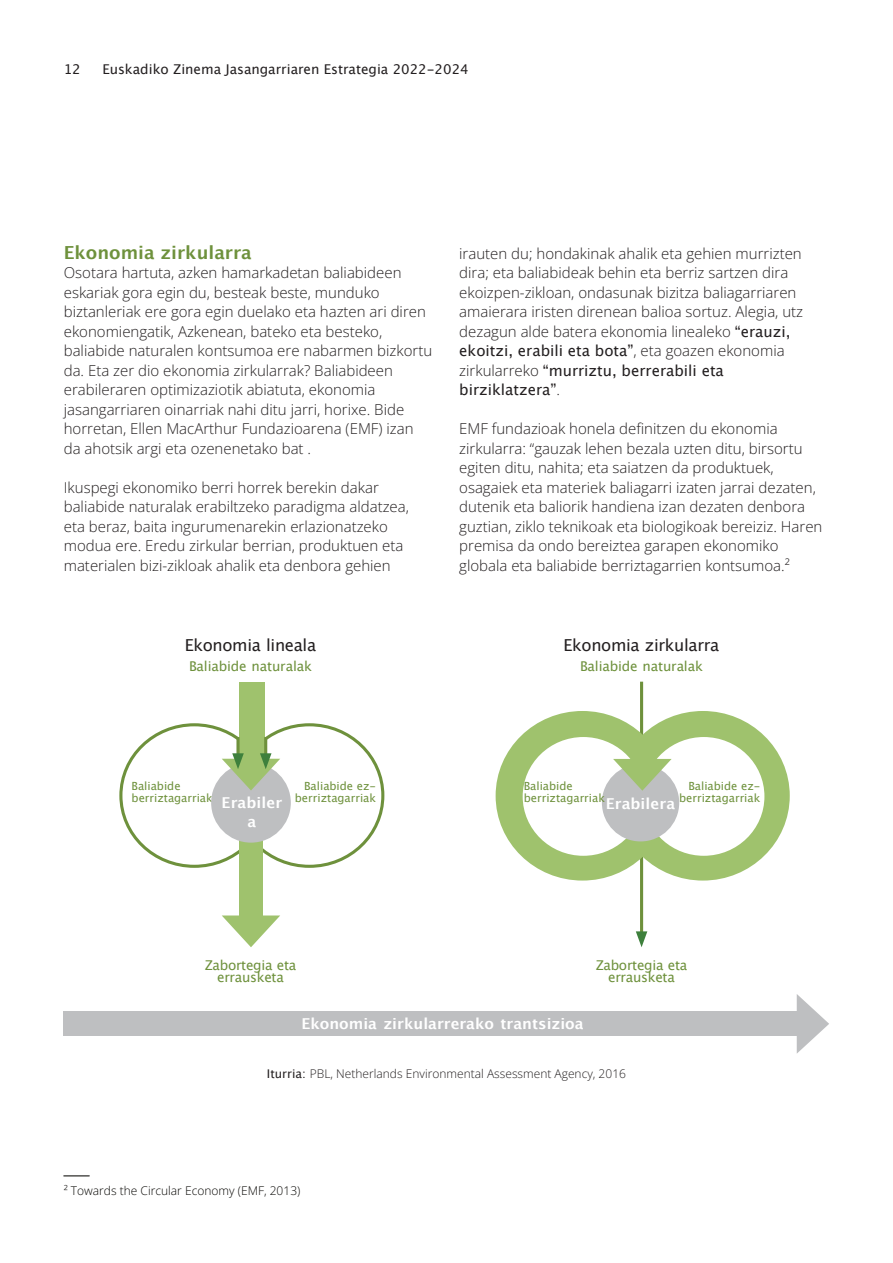
<style>
.page{position:relative;width:893px;height:1263px;background:#fff}
.page>*{position:absolute;margin:0;border:0;box-sizing:border-box;transform-origin:0 0}
.t1{font:700 18px "Lucida Grande";color:#6e913c}
.t2{font:16.5px "Lucida Grande";letter-spacing:-.02em;color:#231f20}
.t3{font:300 15px/19.5px "Open Sans";color:#231f20}
.t4{font:15px/19.5px "Lucida Grande";color:#231f20}
.t5{font:700 15px/18.6px "Lucida Grande";color:#fff;text-align:center}
.t6{font:13.5px/12.1px "Lucida Grande";letter-spacing:-.02em;color:#6e913c;text-align:center}
.t7{font:13.5px "Lucida Grande";color:#231f20}
.t8{font:300 12px "Open Sans";color:#231f20}
.t9{font:300 12px "Open Sans";color:#080704}
.t10{font:11.25px/12.3px "Lucida Grande";color:#6e913c;text-align:right}
.s1{font-family:"Lucida Grande";font-weight:400}
.s2{font-family:"Open Sans";font-weight:300}
</style>
<div class="page">
<div style="left:64px;top:1012px;width:738px;height:24px;background:#bebfc1"></div>
<svg style="left:797px;top:994px;width:32px;height:59px"></svg>
<div style="left:239px;top:834px;width:24px;height:89px;background:#9fc26d"></div>
<svg style="left:222px;top:915px;width:58px;height:32px"></svg>
<div style="left:211px;top:763px;width:80px;height:80px;background:#bebfc1;border-radius:50%"></div>
<div style="left:239px;top:682px;width:26px;height:77px;background:#9fc26d"></div>
<svg style="left:236px;top:737px;width:4px;height:16px"></svg>
<hr style="left:264px;top:737px;width:3px;height:22px;background:#6e913c">
<svg style="left:222px;top:753px;width:58px;height:37px"></svg>
<hr style="left:640px;top:682px;width:3px;height:254px;background:#6e913c">
<svg style="left:636px;top:931px;width:11px;height:16px"></svg>
<svg style="left:496px;top:711px;width:294px;height:169px"></svg>
<div style="left:602px;top:764px;width:77px;height:77px;background:#bebfc1;border-radius:50%"></div>
<svg style="left:613px;top:753px;width:59px;height:38px"></svg>
<svg style="left:64px;top:1175px;width:25px;height:1px"></svg>
<p class="t7" style="left:64px;top:64px;width:19px">12</p>
<p class="t7" style="left:102px;top:64px;width:368px">Euskadiko Zinema Jasangarriaren Estrategia 2022-2024</p>
<p class="t1" style="left:64px;top:245px;width:190px">Ekonomia zirkularra</p>
<p class="t3" style="left:64px;top:263px;width:370px">Osotara hartuta, azken hamarkadetan baliabideen eskariak gora egin du, besteak beste, munduko biztanleriak ere gora egin duelako eta hazten ari diren ekonomiengatik, Azkenean, bateko eta besteko, baliabide naturalen kontsumoa ere nabarmen bizkortu da. Eta zer dio ekonomia zirkularrak? Baliabideen erabileraren optimizaziotik abiatuta, ekonomia jasangarriaren oinarriak nahi ditu jarri, horixe. Bide horretan, Ellen MacArthur Fundazioarena (EMF) izan da ahotsik argi eta ozenenetako bat .</p>
<p class="t3" style="left:64px;top:477px;width:347px">Ikuspegi ekonomiko berri horrek berekin dakar baliabide naturalak erabiltzeko paradigma aldatzea, eta beraz, baita ingurumenarekin erlazionatzeko modua ere. Eredu zirkular berrian, produktuen eta materialen bizi-zikloak ahalik eta denbora gehien</p>
<p class="t3" style="left:459px;top:243px;width:345px">irauten du; hondakinak ahalik eta gehien murrizten dira; eta baliabideak behin eta berriz sartzen dira ekoizpen-zikloan, ondasunak bizitza baliagarriaren amaierara iristen direnean balioa sortuz. Alegia, utz dezagun alde batera ekonomia linealeko <span class="s1">“erauzi,</span></p>
<p class="t4" style="left:459px;top:342px;width:327px">ekoitzi, erabili eta bota”<span class="s2">, eta goazen ekonomia zirkularreko</span> “murriztu, berrerabili eta birziklatzera”<span class="s2">.</span></p>
<p class="t3" style="left:459px;top:419px;width:365px">EMF fundazioak honela definitzen du ekonomia zirkularra: “gauzak lehen bezala uzten ditu, birsortu egiten ditu, nahita; eta saiatzen da produktuek, osagaiek eta materiek baliagarri izaten jarrai dezaten, dutenik eta baliorik handiena izan dezaten denbora guztian, ziklo teknikoak eta biologikoak bereiziz. Haren premisa da ondo bereiztea garapen ekonomiko globala eta baliabide berriztagarrien kontsumoa.²</p>
<p class="t2" style="left:185px;top:638px;width:133px">Ekonomia lineala</p>
<p class="t2" style="left:564px;top:638px;width:157px">Ekonomia zirkularra</p>
<p class="t6" style="left:189px;top:661px;width:124px">Baliabide naturalak</p>
<p class="t6" style="left:580px;top:661px;width:124px">Baliabide naturalak</p>
<p class="t10" style="left:132px;top:780px;width:83px;text-align:left">Baliabide berriztagarriak</p>
<p class="t10" style="left:295px;top:780px;width:83px">Baliabide ez&shy;berriztagarriak</p>
<p class="t10" style="left:524px;top:780px;width:83px;text-align:left">Baliabide berriztagarriak</p>
<p class="t10" style="left:679px;top:780px;width:83px">Baliabide ez&shy;berriztagarriak</p>
<p class="t5" style="left:222px;top:795px;width:62px">Erabiler a</p>
<p class="t5" style="left:606px;top:795px;width:71px">Erabilera</p>
<p class="t6" style="left:205px;top:960px;width:93px">Zabortegia eta errausketa</p>
<p class="t6" style="left:596px;top:960px;width:93px">Zabortegia eta errausketa</p>
<p class="t5" style="left:301px;top:1015px;width:284px">Ekonomia zirkularrerako trantsizioa</p>
<p class="t8" style="left:267px;top:1065px;width:361px"><span class="s1">Iturria:</span> PBL, Netherlands Environmental Assessment Agency, 2016</p>
<p class="t9" style="left:64px;top:1182px;width:238px">² Towards the Circular Economy (EMF, 2013)</p>
</div>
